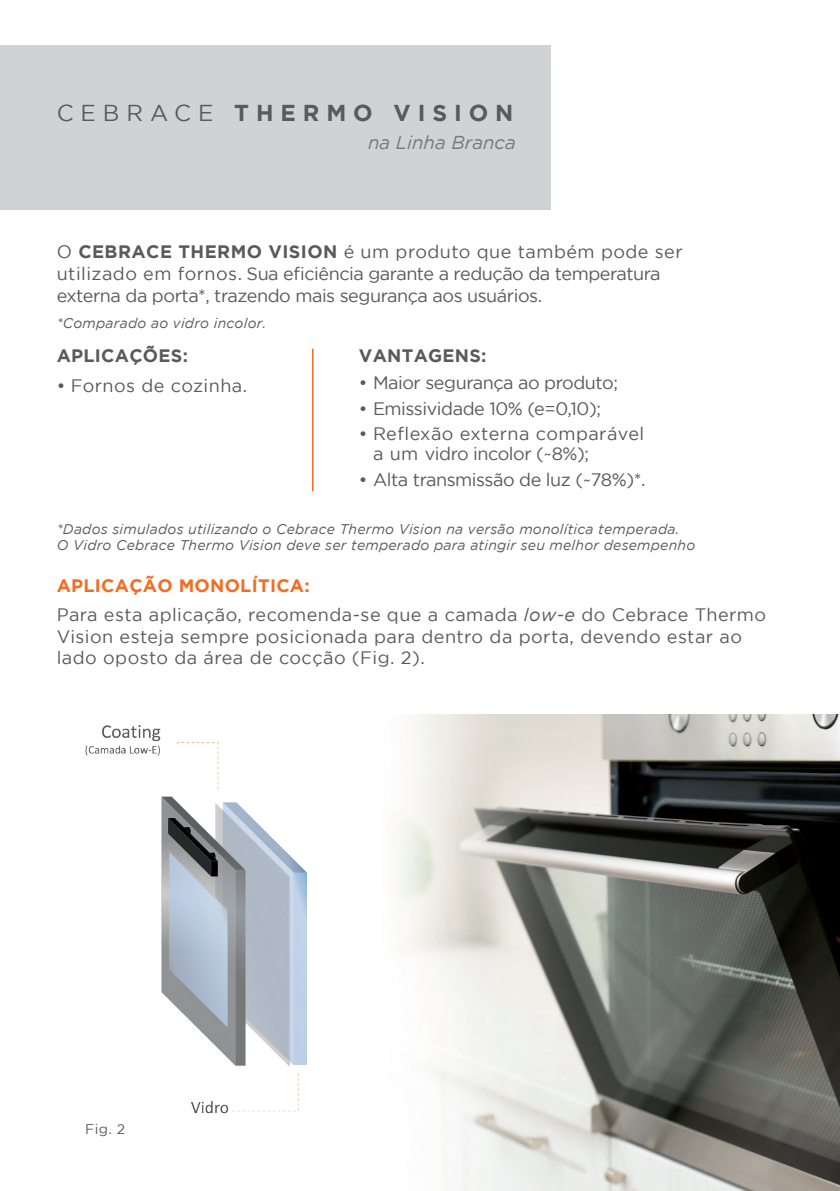
<style>
.page{position:relative;width:840px;height:1191px;background:#fff}
.page>*{position:absolute;margin:0;border:0;box-sizing:border-box;transform-origin:0 0}
.t1{font:700 23px "Gotham";letter-spacing:.3em;color:#5a5a5d}
.t2{font:italic 18.6px "Gotham";color:#77787b}
.t3{font:18px/28.8px "Gotham";letter-spacing:.01em;color:#5a5a5d}
.t4{font:18px/21.6px "Gotham";letter-spacing:-.025em;color:#5a5a5d}
.t5{font:700 18px "Gotham";letter-spacing:.015em;color:#5a5a5d}
.t6{font:italic 14px/16.8px "Gotham";letter-spacing:.015em;color:#5a5a5d}
.t7{font:14px "Gotham";color:#5a5a5d}
.s1{font-weight:400}
.s2{font-weight:700}
.s3{font-weight:700;color:#f36e21}
.s4{font-style:italic}
</style>
<div class="page">
<div style="left:0;top:45px;width:550px;height:165px;background:#d1d2d4"></div>
<hr style="left:312px;top:349px;width:1px;height:142px;background:#f36e21">
<img style="left:306px;top:714px;width:533px;height:477px">
<img style="left:85px;top:725px;width:221px;height:389px">
<p class="t1" style="left:57px;top:99px;width:458px"><span class="s1">CEBRACE</span> THERMO VISION</p>
<p class="t2" style="left:368px;top:132px;width:149px">na Linha Branca</p>
<p class="t4" style="left:57px;top:241px;width:627px">O <span class="s2">CEBRACE THERMO VISION</span> é um produto que também pode ser utilizado em fornos. Sua eficiência garante a redução da temperatura externa da porta*, trazendo mais segurança aos usuários.</p>
<p class="t6" style="left:57px;top:315px;width:211px">*Comparado ao vidro incolor.</p>
<p class="t5" style="left:57px;top:345px;width:133px">APLICAÇÕES:</p>
<p class="t3" style="left:57px;top:371px;width:192px">• Fornos de cozinha.</p>
<p class="t5" style="left:359px;top:345px;width:129px">VANTAGENS:</p>
<p class="t4" style="left:359px;top:371px;width:260px">• Maior segurança ao produto;</p>
<p class="t4" style="left:359px;top:397px;width:243px">• Emissividade 10% (e=0,10);</p>
<p class="t3" style="left:373px;top:424px;width:272px;line-height:20px;text-indent:-14px">• Reflexão externa comparável a um vidro incolor (~8%);</p>
<p class="t4" style="left:359px;top:468px;width:288px">• Alta transmissão de luz (~78%)*.</p>
<p class="t6" style="left:57px;top:520px;width:639px">*Dados simulados utilizando o Cebrace Thermo Vision na versão monolítica temperada.<br>O Vidro Cebrace Thermo Vision deve ser temperado para atingir seu melhor desempenho</p>
<p class="t3" style="left:57px;top:571px;width:710px"><span class="s3">APLICAÇÃO MONOLÍTICA:<br></span>Para esta aplicação, recomenda-se que a camada <span class="s4">low-e</span> do Cebrace Thermo</p>
<p class="t3" style="left:57px;top:625px;width:686px;line-height:21.6px">Vision esteja sempre posicionada para dentro da porta, devendo estar ao lado oposto da área de cocção (Fig. 2).</p>
<p class="t7" style="left:85px;top:1121px;width:41px">Fig. 2</p>
</div>
